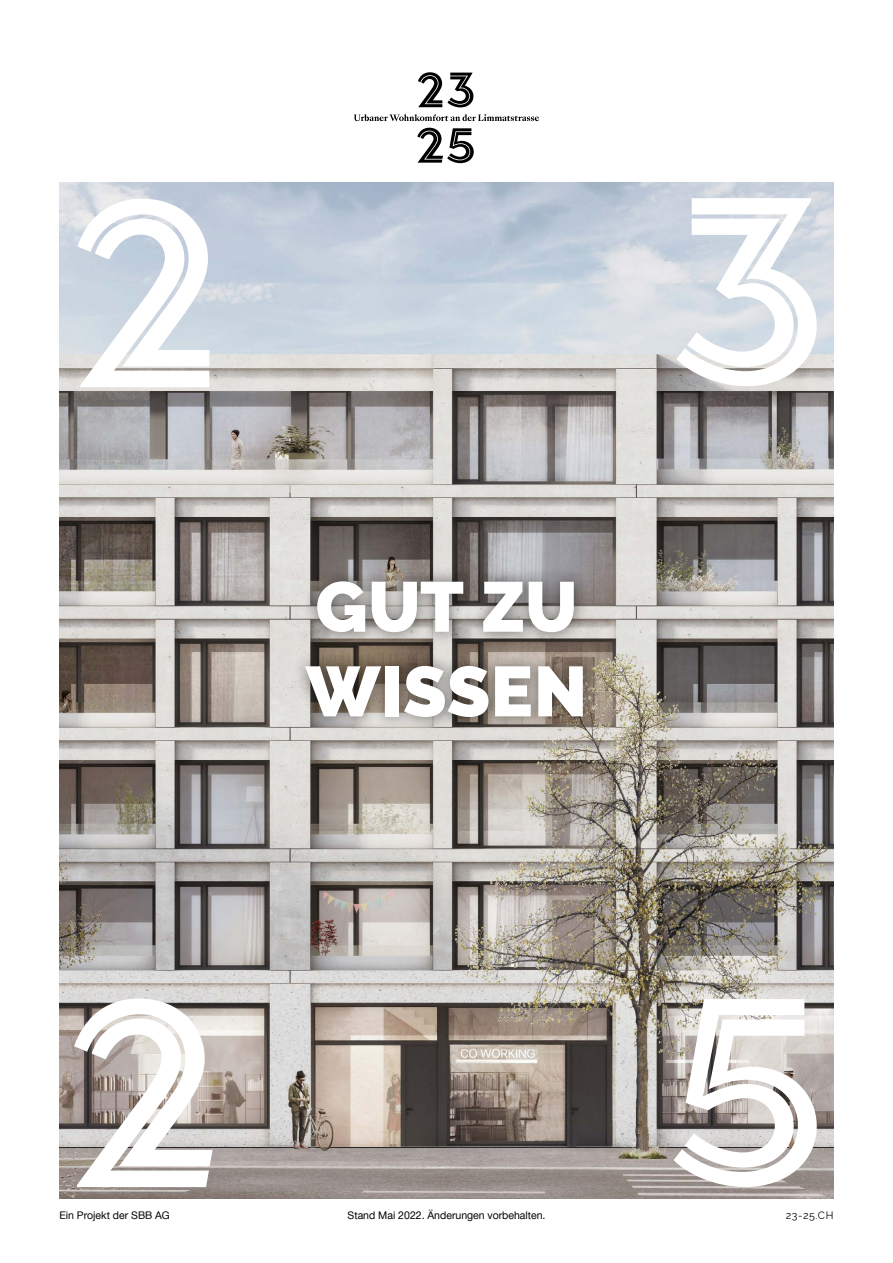
<style>
.page{position:relative;width:893px;height:1263px;background:#fff}
.page>*{position:absolute;margin:0;border:0;box-sizing:border-box;transform-origin:0 0}
.t1{font:900 70.5px/84.6px "Raleway";letter-spacing:.005em;color:#fff}
.t2{font:10.5px "SBB";color:#000}
.t3{font:10.5px "Raleway";color:#000}
</style>
<div class="page">
<svg style="left:354px;top:114px;width:185px;height:7px"></svg>
<svg style="left:418px;top:72px;width:55px;height:35px"></svg>
<svg style="left:417px;top:128px;width:57px;height:35px"></svg>
<img style="left:60px;top:182px;width:773px;height:1016px">
<div style="left:291px;top:566px;width:308px;height:166px;background:#000;opacity:.5"></div>
<svg style="left:77px;top:199px;width:132px;height:188px"></svg>
<svg style="left:74px;top:998px;width:139px;height:189px"></svg>
<svg style="left:676px;top:198px;width:141px;height:188px"></svg>
<svg style="left:674px;top:999px;width:143px;height:188px"></svg>
<h1 class="t1" style="left:306px;top:557px;width:283px">GUT ZU<br>WISSEN</h1>
<p class="t2" style="left:348px;top:1208px;width:199px">Stand Mai 2022. Änderungen vorbehalten.</p>
<p class="t2" style="left:60px;top:1208px;width:112px">Ein Projekt der SBB AG</p>
<p class="t3" style="left:786px;top:1209px;width:49px">23-25.CH</p>
</div>
